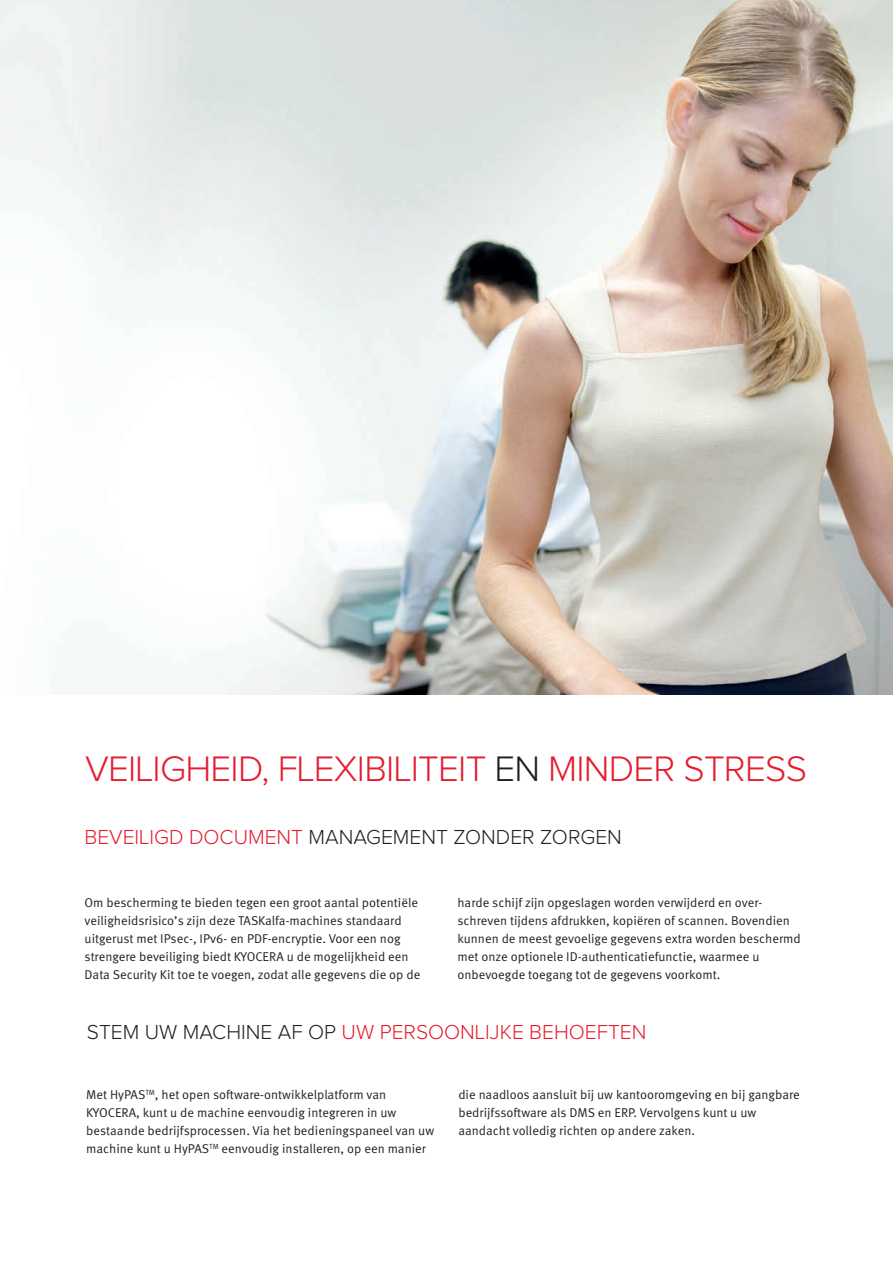
<style>
.page{position:relative;width:893px;height:1263px;background:#fff}
.page>*{position:absolute;margin:0;border:0;box-sizing:border-box;transform-origin:0 0}
.HL_31pt___ZA_32{font:300 36.75px "Proxima Nova";letter-spacing:-.02em;color:#e41d2f}
.headline_2{font:300 21px "Proxima Nova";color:#e41d2f}
.headline_2-2{font:300 21px "Proxima Nova";color:#231f20}
.Copy_8_5_pt___ZA_12{font:12.75px/18px "Meta Pro Norm";color:#231f20}
.s1{color:#231f20}
.s2{color:#e41d2f}
</style>
<div class="page">
<img style="left:0;top:0;width:893px;height:695px">
<p class="HL_31pt___ZA_32" style="left:85px;top:752px;width:723px">VEILIGHEID, FLEXIBILITEIT <span class="s1">EN</span> MINDER STRESS</p>
<p class="headline_2-2" style="left:84px;top:828px;width:539px"><span class="s2">BEVEILIGD DOCUMENT</span> MANAGEMENT ZONDER ZORGEN</p>
<p class="Copy_8_5_pt___ZA_12" style="left:85px;top:893px;width:337px">Om bescherming te bieden tegen een groot aantal potentiële veiligheidsrisico’s zijn deze TASKalfa-machines standaard uitgerust met IPsec-, IPv6- en PDF-encryptie. Voor een nog strengere beveiliging biedt KYOCERA u de mogelijkheid een Data Security Kit toe te voegen, zodat alle gegevens die op de</p>
<p class="Copy_8_5_pt___ZA_12" style="left:457px;top:893px;width:345px">harde schijf zijn opgeslagen worden verwijderd en over&shy;schreven tijdens afdrukken, kopiëren of scannen. Bovendien kunnen de meest gevoelige gegevens extra worden beschermd met onze optionele ID-authenticatiefunctie, waarmee u onbevoegde toegang tot de gegevens voorkomt.</p>
<p class="headline_2" style="left:87px;top:1023px;width:561px"><span class="s1">STEM UW MACHINE AF OP</span> UW PERSOONLIJKE BEHOEFTEN</p>
<p class="Copy_8_5_pt___ZA_12" style="left:86px;top:1085px;width:349px">Met HyPAS<sup>TM</sup>, het open software-ontwikkelplatform van KYOCERA, kunt u de machine eenvoudig integreren in uw bestaande bedrijfsprocessen. Via het bedieningspaneel van uw machine kunt u HyPAS<sup>TM</sup> eenvoudig installeren, op een manier</p>
<p class="Copy_8_5_pt___ZA_12" style="left:458px;top:1085px;width:343px">die naadloos aansluit bij uw kantooromgeving en bij gangbare bedrijfssoftware als DMS en ERP. Vervolgens kunt u uw aandacht volledig richten op andere zaken.</p>
</div>
